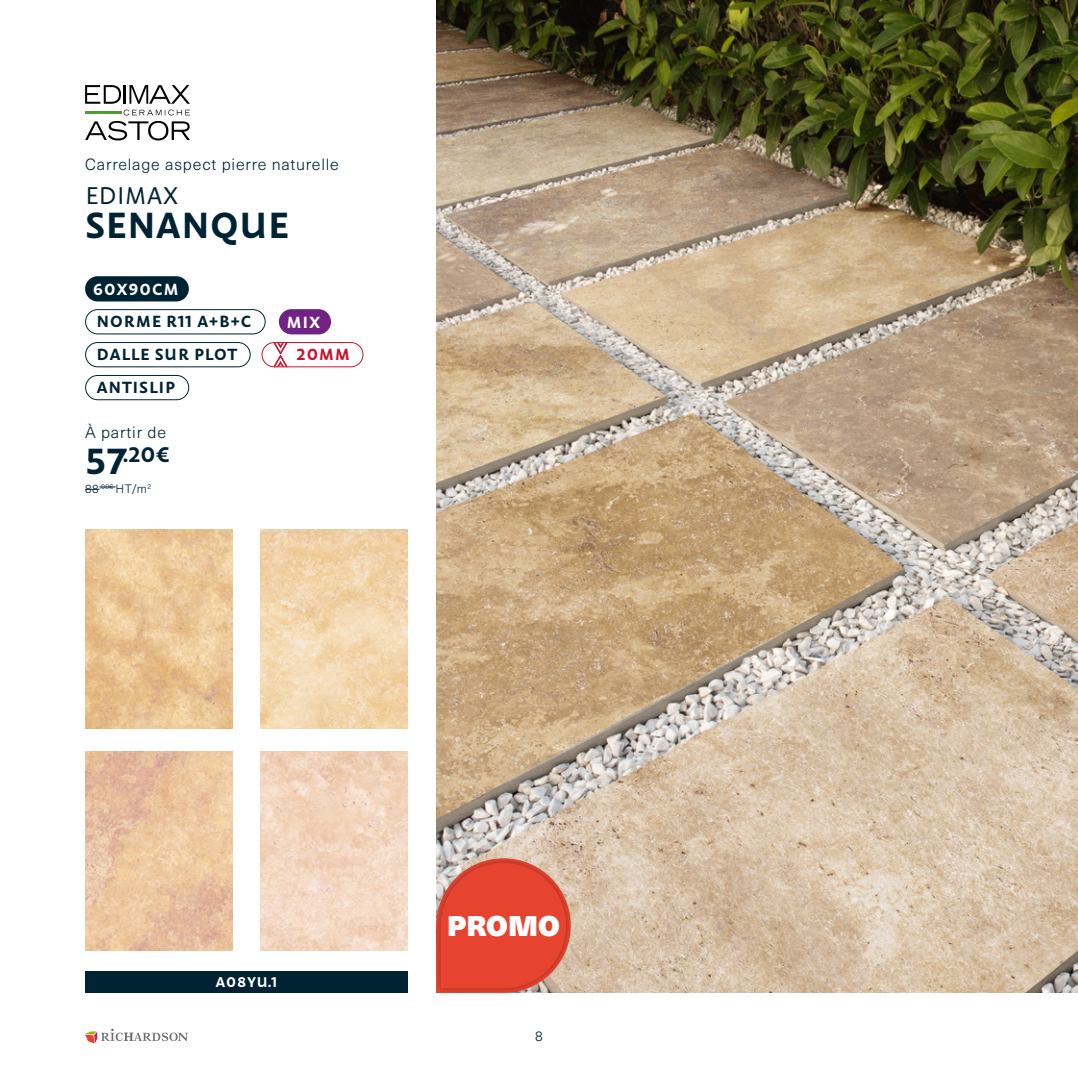
<style>
.page{position:relative;width:1078px;height:1078px;background:#fff}
.page>*{position:absolute;margin:0;border:0;box-sizing:border-box;transform-origin:0 0}
.t1{font:700 36px "Carolineale";letter-spacing:-.005em;color:#002333}
.t2{font:28px "Neue Haas Unica W1 G X Black";color:#fff}
.t3{font:24px "Carolineale";letter-spacing:-.015em;color:#002333}
.t4{font:700 21px "Carolineale";color:#002333}
.t5{font:300 16px "Neue Haas Unica W1 G";letter-spacing:.05em;color:#002333}
.t6{font:700 16px "Carolineale";letter-spacing:.045em;color:#002333}
.t7{font:700 16px "Carolineale";letter-spacing:.025em;color:#002333}
.t8{font:700 16px "Carolineale";letter-spacing:.05em;color:#fff}
.t9{font:700 16px "Carolineale";color:#c61530}
.t10{font:700 14px "Carolineale";letter-spacing:.05em;color:#fff}
.t11{font:300 14px "Neue Haas Unica W1 G";color:#002333}
.t12{font:300 12px "Neue Haas Unica W1 G";color:#002333}
.s1{font-size:36px}
</style>
<div class="page">
<svg style="left:85px;top:1028px;width:103px;height:15px"></svg>
<img style="left:436px;top:0;width:641px;height:992px">
<svg style="left:85px;top:486px;width:31px;height:4px"></svg>
<div style="left:433px;top:856px;width:139px;height:138px;background:#000;opacity:.33"></div>
<svg style="left:436px;top:858px;width:134px;height:134px;background:#e05642"></svg>
<img style="left:260px;top:751px;width:147px;height:199px">
<img style="left:260px;top:529px;width:147px;height:199px">
<img style="left:85px;top:751px;width:147px;height:199px">
<img style="left:85px;top:529px;width:147px;height:199px">
<svg style="left:85px;top:121px;width:105px;height:19px"></svg>
<svg style="left:124px;top:110px;width:66px;height:5px"></svg>
<hr style="left:85px;top:111px;width:36px;height:3px;background:#4e9a34">
<svg style="left:85px;top:85px;width:105px;height:19px"></svg>
<div style="left:279px;top:309px;width:52px;height:25px;background:#722283;border-radius:13px"></div>
<div style="left:85px;top:276px;width:104px;height:25px;background:#002333;border-radius:13px"></div>
<div style="left:85px;top:309px;width:180px;height:25px;border:1px solid #002333;border-radius:12px"></div>
<div style="left:85px;top:342px;width:165px;height:25px;border:1px solid #002333;border-radius:12px"></div>
<div style="left:85px;top:375px;width:104px;height:25px;border:1px solid #002333;border-radius:12px"></div>
<div style="left:261px;top:342px;width:102px;height:25px;border:1px solid #c61530;border-radius:12px"></div>
<svg style="left:273px;top:342px;width:14px;height:25px"></svg>
<div style="left:85px;top:971px;width:322px;height:21px;background:#002333"></div>
<p class="t5" style="left:85px;top:153px;width:255px">Carrelage aspect pierre naturelle</p>
<p class="t3" style="left:85px;top:177px;width:95px">EDIMAX</p>
<p class="t1" style="left:85px;top:197px;width:206px">SENANQUE</p>
<p class="t8" style="left:93px;top:277px;width:87px">60X90CM</p>
<p class="t6" style="left:96px;top:309px;width:156px">NORME R11 A+B+C</p>
<p class="t7" style="left:96px;top:341px;width:142px">DALLE SUR PLOT</p>
<p class="t6" style="left:96px;top:374px;width:80px">ANTISLIP</p>
<p class="t5" style="left:85px;top:420px;width:82px">À partir de</p>
<p class="t4" style="left:85px;top:438px;width:86px"><span class="s1">57</span>.20€</p>
<p class="t12" style="left:85px;top:480px;width:68px">88<sup>.00€</sup> HT/m<sup>2</sup></p>
<p class="t8" style="left:286px;top:310px;width:35px">MIX</p>
<p class="t9" style="left:296px;top:341px;width:55px">20MM</p>
<p class="t10" style="left:215px;top:970px;width:63px">A08YU.1</p>
<p class="t2" style="left:447px;top:902px;width:114px">PROMO</p>
<p class="t11" style="left:535px;top:1025px;width:9px">8</p>
</div>
